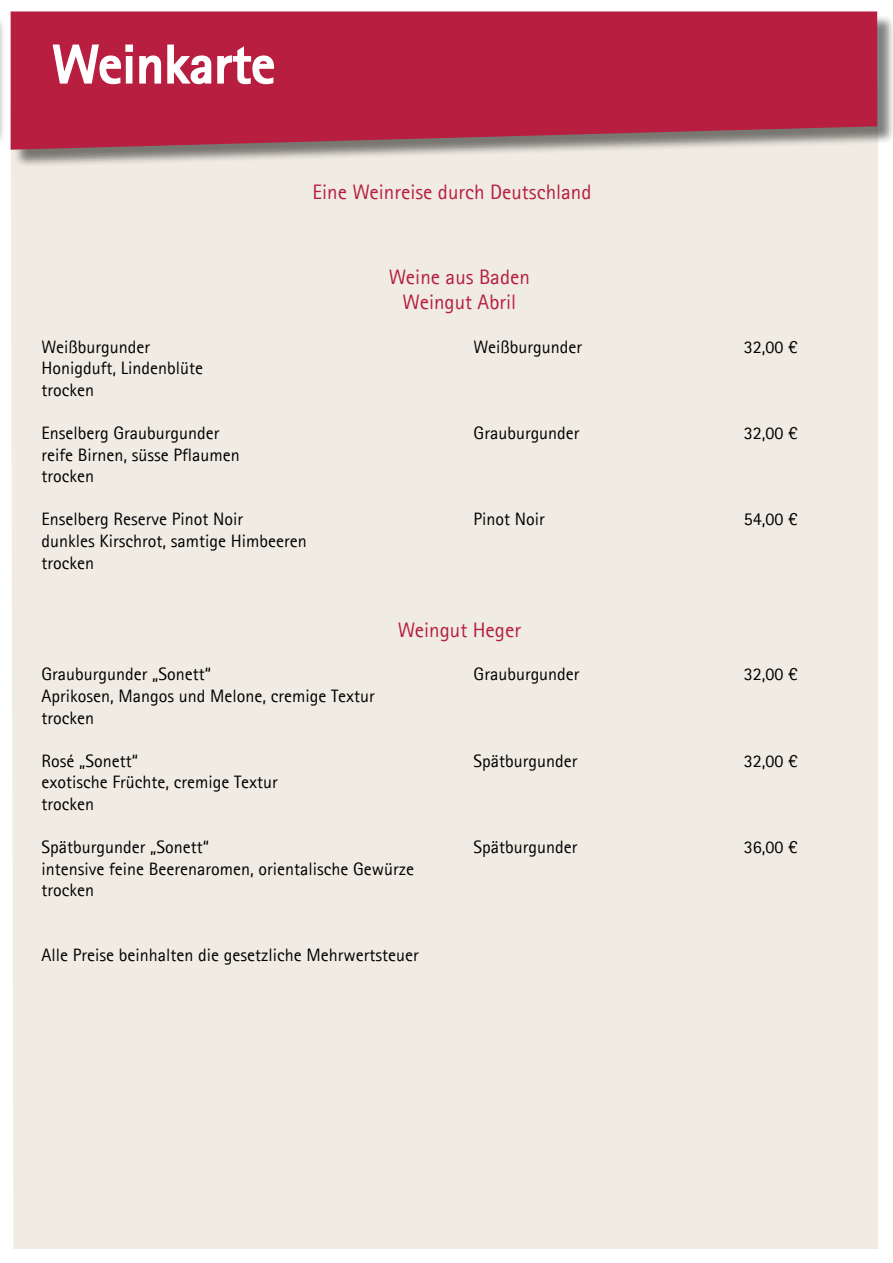
<style>
.page{position:relative;width:893px;height:1263px;background:#fff}
.page>*{position:absolute;margin:0;border:0;box-sizing:border-box;transform-origin:0 0}
.t1{font:700 54px "Agfa Rotis Sans Serif";color:#fff}
.t2{font:21px/25.2px "Agfa Rotis Sans Serif";color:#b71e3f;text-align:center}
.t3{font:18px/21.6px "Agfa Rotis Sans Serif";color:#000}
</style>
<div class="page">
<div style="left:11px;top:150px;width:867px;height:1099px;background:#f0ece3"></div>
<div style="left:0;top:15px;width:6px;height:155px;background:#000;opacity:.5"></div>
<div style="left:13px;top:14px;width:880px;height:154px;background:#000;opacity:.5"></div>
<svg style="left:11px;top:11px;width:866px;height:139px;background:#b42a47"></svg>
<svg style="left:52px;top:43px;width:223px;height:42px;background:#c8546d"></svg>
<h1 class="t1" style="left:52px;top:30px;width:224px">Weinkarte</h1>
<p class="t2" style="left:312px;top:179px;width:281px">Eine Weinreise durch Deutschland</p>
<p class="t2" style="left:389px;top:264px;width:143px">Weine aus Baden<br>Weingut Abril</p>
<p class="t3" style="left:42px;top:336px;width:110px">Weißburgunder</p>
<p class="t3" style="left:474px;top:336px;width:110px">Weißburgunder</p>
<p class="t3" style="left:744px;top:336px;width:55px">32,00 €</p>
<p class="t3" style="left:42px;top:357px;width:163px">Honigduft, Lindenblüte trocken</p>
<p class="t3" style="left:42px;top:422px;width:179px">Enselberg Grauburgunder</p>
<p class="t3" style="left:474px;top:422px;width:107px">Grauburgunder</p>
<p class="t3" style="left:744px;top:422px;width:55px">32,00 €</p>
<p class="t3" style="left:42px;top:444px;width:200px">reife Birnen, süsse Pflaumen trocken</p>
<p class="t3" style="left:42px;top:508px;width:203px">Enselberg Reserve Pinot Noir</p>
<p class="t3" style="left:474px;top:508px;width:73px">Pinot Noir</p>
<p class="t3" style="left:744px;top:508px;width:55px">54,00 €</p>
<p class="t3" style="left:42px;top:530px;width:267px">dunkles Kirschrot, samtige Himbeeren trocken</p>
<p class="t2" style="left:398px;top:617px;width:125px">Weingut Heger</p>
<p class="t3" style="left:42px;top:663px;width:171px">Grauburgunder „Sonett“</p>
<p class="t3" style="left:474px;top:663px;width:107px">Grauburgunder</p>
<p class="t3" style="left:744px;top:663px;width:55px">32,00 €</p>
<p class="t3" style="left:42px;top:685px;width:335px">Aprikosen, Mangos und Melone, cremige Textur trocken</p>
<p class="t3" style="left:42px;top:750px;width:98px">Rosé „Sonett“</p>
<p class="t3" style="left:474px;top:750px;width:105px">Spätburgunder</p>
<p class="t3" style="left:744px;top:750px;width:55px">32,00 €</p>
<p class="t3" style="left:42px;top:771px;width:238px">exotische Früchte, cremige Textur trocken</p>
<p class="t3" style="left:42px;top:836px;width:169px">Spätburgunder „Sonett“</p>
<p class="t3" style="left:474px;top:836px;width:105px">Spätburgunder</p>
<p class="t3" style="left:744px;top:836px;width:55px">36,00 €</p>
<p class="t3" style="left:42px;top:858px;width:374px">intensive feine Beerenaromen, orientalische Gewürze trocken</p>
<p class="t3" style="left:42px;top:944px;width:379px">Alle Preise beinhalten die gesetzliche Mehrwertsteuer</p>
</div>
